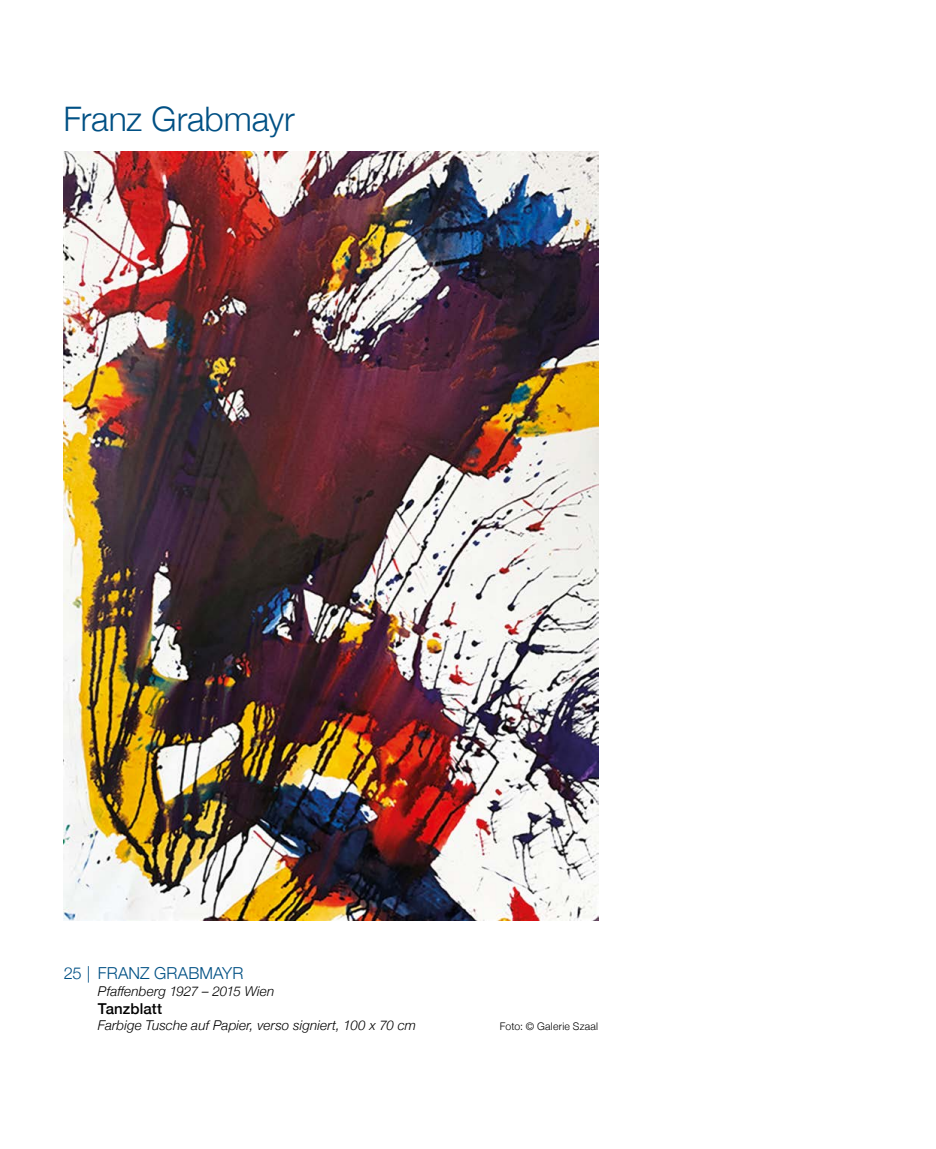
<style>
.page{position:relative;width:936px;height:1149px;background:#fff}
.page>*{position:absolute;margin:0;border:0;box-sizing:border-box;transform-origin:0 0}
.t1{font:300 33.75px "Helvetica Neue";letter-spacing:-.005em;color:#005084}
.t2{font:300 16.5px "Helvetica Neue";letter-spacing:.005em;color:#005084}
.t3{font:500 15px "Helvetica Neue";letter-spacing:.005em;color:#000}
.t4{font:italic 300 13.5px "Helvetica Neue";letter-spacing:.01em;color:#000}
.t5{font:300 10.5px "Helvetica Neue";letter-spacing:.02em;color:#000}
</style>
<div class="page">
<img style="left:64px;top:151px;width:534px;height:769px">
<h1 class="t1" style="left:64px;top:91px;width:233px">Franz Grabmayr</h1>
<p class="t2" style="left:64px;top:959px;width:181px">25 | FRANZ GRABMAYR</p>
<p class="t4" style="left:98px;top:979px;width:178px">Pfaffenberg 1927 – 2015 Wien</p>
<p class="t3" style="left:98px;top:995px;width:66px">Tanzblatt</p>
<p class="t4" style="left:98px;top:1013px;width:320px">Farbige Tusche auf Papier, verso signiert, 100 x 70 cm</p>
<p class="t5" style="left:499px;top:1017px;width:100px">Foto: © Galerie Szaal</p>
</div>
